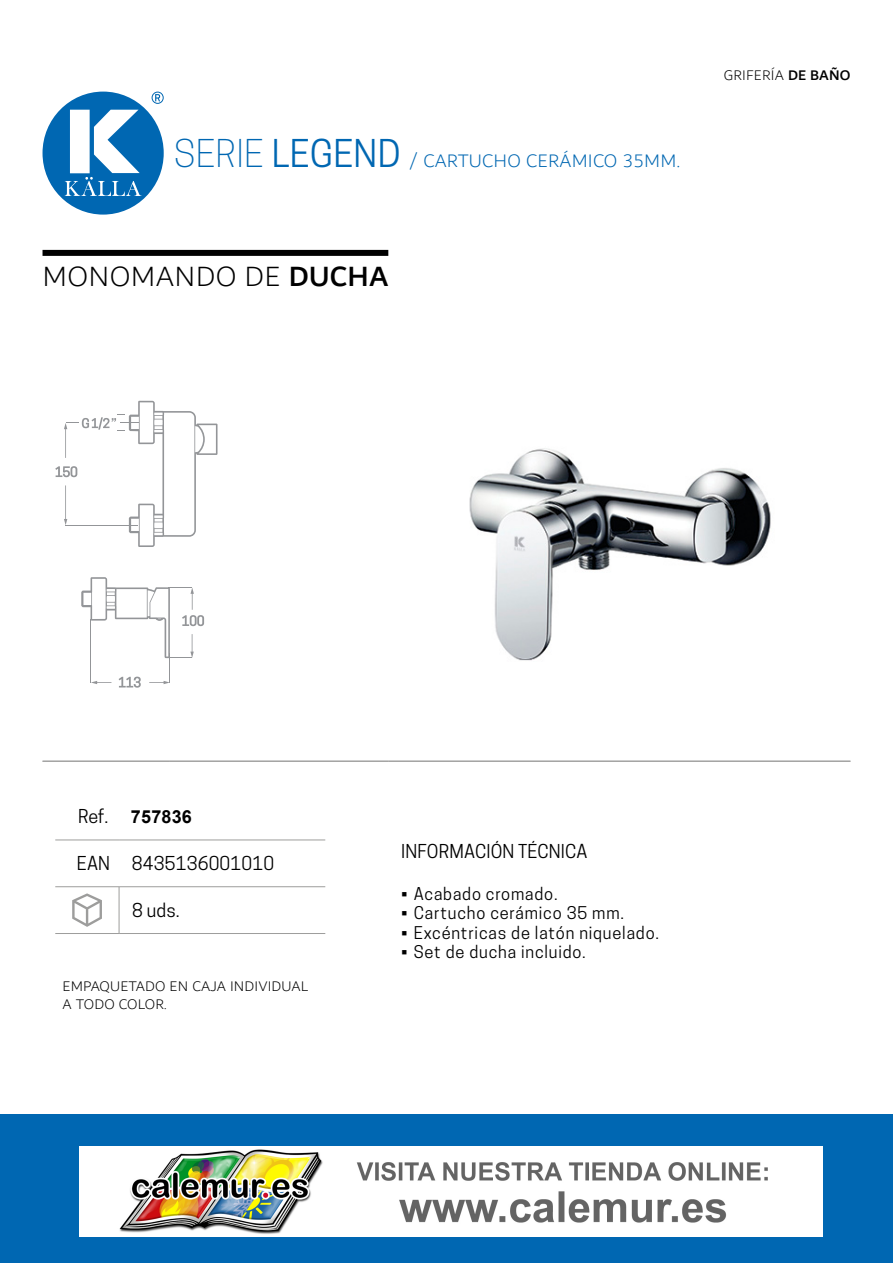
<style>
.page{position:relative;width:893px;height:1263px;background:#fff}
.page>*{position:absolute;margin:0;border:0;box-sizing:border-box;transform-origin:0 0}
.t1{font:300 30px "Dubai";letter-spacing:.01em;color:#000}
.t2{font:300 19.5px "Dubai";letter-spacing:.01em;color:#0067b2}
.t3{font:18px "Cooper Hewitt";letter-spacing:.01em;color:#000}
.t4{font:700 18px "Arial";letter-spacing:.01em;color:#000}
.t5{font:16.5px "Cooper Hewitt";letter-spacing:.05em;color:#000}
.t6{font:300 15px/18px "Dubai";letter-spacing:.01em;color:#000}
.s1{font-family:"Cooper Hewitt";font-size:36px}
.s2{font-family:"Cooper Hewitt";font-weight:400;font-size:36px}
.s3{font-weight:500}
</style>
<div class="page">
<div style="left:0;top:1114px;width:893px;height:149px;background:#0067b2"></div>
<svg style="left:43px;top:92px;width:121px;height:123px"></svg>
<hr style="left:43px;top:761px;width:127px;height:1px;background:#9d9d9c">
<hr style="left:170px;top:761px;width:218px;height:1px;background:#9d9d9c">
<hr style="left:388px;top:761px;width:462px;height:1px;background:#9d9d9c">
<div style="left:43px;top:250px;width:345px;height:6px;background:#000"></div>
<svg style="left:55px;top:401px;width:163px;height:146px"></svg>
<svg style="left:81px;top:577px;width:123px;height:111px"></svg>
<img style="left:469px;top:448px;width:302px;height:213px">
<hr style="left:55px;top:840px;width:64px;height:1px;background:#9d9d9c">
<hr style="left:119px;top:840px;width:206px;height:1px;background:#9d9d9c">
<hr style="left:55px;top:886px;width:64px;height:1px;background:#9d9d9c">
<hr style="left:119px;top:886px;width:206px;height:1px;background:#9d9d9c">
<hr style="left:119px;top:887px;width:1px;height:46px;background:#9d9d9c">
<hr style="left:55px;top:933px;width:64px;height:1px;background:#9d9d9c">
<hr style="left:119px;top:933px;width:206px;height:1px;background:#9d9d9c">
<svg style="left:72px;top:893px;width:30px;height:34px"></svg>
<img style="left:80px;top:1146px;width:743px;height:90px">
<h1 class="t2" style="left:174px;top:145px;width:507px"><span class="s1">SERIE</span> <span class="s2">LEGEND</span> / CARTUCHO CERÁMICO 35MM.</h1>
<h2 class="t1" style="left:43px;top:253px;width:348px">MONOMANDO DE <span class="s3">DUCHA</span></h2>
<p class="t6" style="left:724px;top:67px;width:128px">GRIFERÍA <span class="s3">DE BAÑO</span></p>
<p class="t3" style="left:78px;top:806px;width:32px">Ref.</p>
<p class="t4" style="left:131px;top:805px;width:62px">757836</p>
<p class="t3" style="left:77px;top:853px;width:35px">EAN</p>
<p class="t3" style="left:132px;top:853px;width:144px">8435136001010</p>
<p class="t3" style="left:132px;top:899px;width:49px">8 uds.</p>
<h3 class="t6" style="left:62px;top:977px;width:247px">EMPAQUETADO EN CAJA INDIVIDUAL<br>A TODO COLOR.</h3>
<p class="t3" style="left:401px;top:841px;width:188px">INFORMACIÓN TÉCNICA</p>
<p class="t5" style="left:401px;top:884px;width:158px">• Acabado cromado.</p>
<p class="t5" style="left:401px;top:903px;width:224px">• Cartucho cerámico 35 mm.</p>
<p class="t5" style="left:401px;top:923px;width:259px">• Excéntricas de latón niquelado.</p>
<p class="t5" style="left:401px;top:942px;width:186px">• Set de ducha incluido.</p>
</div>
